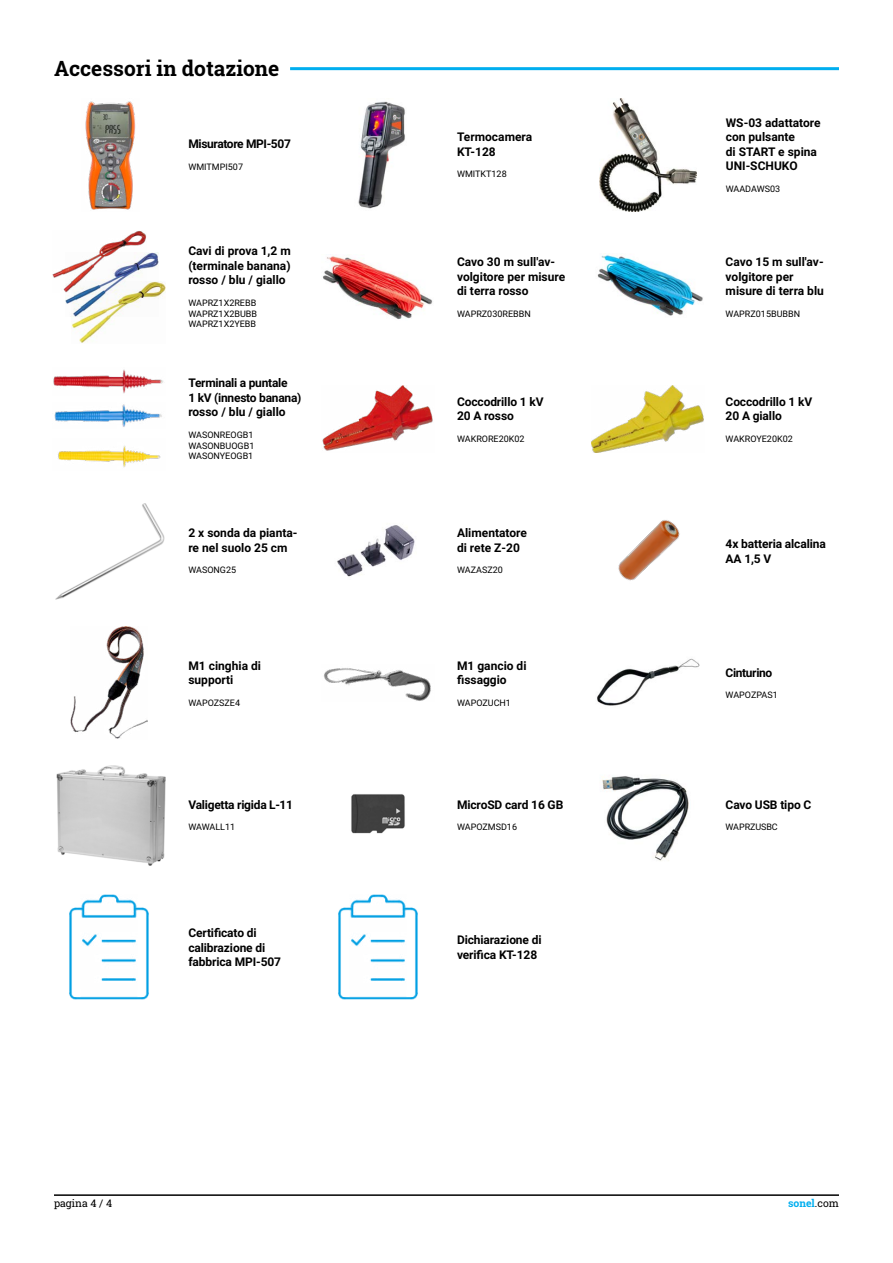
<style>
.page{position:relative;width:893px;height:1263px;background:#fff}
.page>*{position:absolute;margin:0;border:0;box-sizing:border-box;transform-origin:0 0}
.Nagłówek_2{font:700 21px "Roboto Slab";color:#000}
.Akcesoria_nazwa{font:700 12px/14.4px "Roboto";letter-spacing:-.01em;color:#000}
.Akcesoria_nazwa-2{font:700 12px "Roboto";letter-spacing:-.03em;color:#000}
.t1{font:10.5px "Roboto Slab";color:#000}
.t2{font:700 10.5px "Roboto Slab";color:#00aeef}
.Akcesoria_Index{font:9px/10.8px "Roboto";color:#000}
.s1{font-weight:400;color:#000}
</style>
<div class="page">
<hr style="left:54px;top:1194px;width:785px;height:2px;background:#000">
<img style="left:85px;top:101px;width:51px;height:109px">
<hr style="left:290px;top:67px;width:549px;height:3px;background:#00aeef">
<img style="left:618px;top:520px;width:62px;height:61px">
<img style="left:599px;top:98px;width:97px;height:113px">
<img style="left:54px;top:404px;width:108px;height:23px">
<img style="left:58px;top:445px;width:103px;height:22px">
<img style="left:53px;top:369px;width:111px;height:25px">
<img style="left:65px;top:252px;width:94px;height:65px">
<img style="left:72px;top:282px;width:93px;height:61px">
<img style="left:53px;top:231px;width:93px;height:62px">
<img style="left:323px;top:255px;width:110px;height:65px">
<img style="left:55px;top:503px;width:110px;height:97px">
<img style="left:597px;top:253px;width:106px;height:63px">
<img style="left:322px;top:385px;width:111px;height:66px">
<img style="left:591px;top:385px;width:113px;height:67px">
<img style="left:358px;top:101px;width:47px;height:108px">
<img style="left:337px;top:525px;width:78px;height:52px">
<img style="left:597px;top:658px;width:103px;height:48px">
<img style="left:351px;top:794px;width:54px;height:40px">
<img style="left:602px;top:776px;width:87px;height:85px">
<img style="left:69px;top:894px;width:80px;height:106px">
<img style="left:338px;top:894px;width:80px;height:106px">
<img style="left:71px;top:626px;width:77px;height:113px">
<img style="left:324px;top:668px;width:107px;height:33px">
<img style="left:56px;top:765px;width:110px;height:101px">
<p class="Nagłówek_2" style="left:54px;top:54px;width:227px">Accessori in dotazione</p>
<p class="Akcesoria_nazwa-2" style="left:188px;top:136px;width:104px">Misuratore MPI-507</p>
<p class="Akcesoria_Index" style="left:188px;top:161px;width:56px">WMITMPI507</p>
<p class="Akcesoria_nazwa" style="left:188px;top:243px;width:104px;text-align:justify">Cavi di prova 1,2 m (terminale banana) rosso / blu / giallo</p>
<p class="Akcesoria_Index" style="left:188px;top:297px;width:69px">WAPRZ1X2REBB</p>
<p class="Akcesoria_Index" style="left:188px;top:308px;width:70px">WAPRZ1X2BUBB</p>
<p class="Akcesoria_Index" style="left:188px;top:318px;width:69px">WAPRZ1X2YEBB</p>
<p class="Akcesoria_nazwa" style="left:188px;top:375px;width:115px">Terminali a puntale<br>1 kV (innesto banana) rosso / blu / giallo</p>
<p class="Akcesoria_Index" style="left:188px;top:429px;width:68px">WASONREOGB1<br>WASONBUOGB1</p>
<p class="Akcesoria_Index" style="left:188px;top:450px;width:66px">WASONYEOGB1</p>
<p class="Akcesoria_nazwa" style="left:188px;top:526px;width:111px">2 x sonda da pianta&shy;re nel suolo 25 cm</p>
<p class="Akcesoria_Index" style="left:188px;top:564px;width:49px">WASONG25</p>
<p class="Akcesoria_nazwa" style="left:188px;top:658px;width:74px">M1 cinghia di supporti</p>
<p class="Akcesoria_Index" style="left:188px;top:697px;width:53px">WAPOZSZE4</p>
<p class="Akcesoria_nazwa" style="left:188px;top:797px;width:106px">Valigetta rigida L-11</p>
<p class="Akcesoria_Index" style="left:188px;top:821px;width:48px">WAWALL11</p>
<p class="Akcesoria_nazwa" style="left:457px;top:129px;width:77px">Termocamera<br>KT-128</p>
<p class="Akcesoria_Index" style="left:457px;top:168px;width:51px">WMITKT128</p>
<p class="Akcesoria_nazwa" style="left:457px;top:254px;width:110px">Cavo 30 m sull'av&shy;volgitore per misure di terra rosso</p>
<p class="Akcesoria_Index" style="left:457px;top:308px;width:75px">WAPRZ030REBBN</p>
<p class="Akcesoria_nazwa" style="left:457px;top:394px;width:88px">Coccodrillo 1 kV<br>20 A rosso</p>
<p class="Akcesoria_Index" style="left:457px;top:433px;width:69px">WAKRORE20K02</p>
<p class="Akcesoria_nazwa" style="left:457px;top:526px;width:71px">Alimentatore di rete Z-20</p>
<p class="Akcesoria_Index" style="left:457px;top:564px;width:47px">WAZASZ20</p>
<p class="Akcesoria_nazwa" style="left:457px;top:658px;width:71px">M1 gancio di fissaggio</p>
<p class="Akcesoria_Index" style="left:457px;top:697px;width:55px">WAPOZUCH1</p>
<p class="Akcesoria_nazwa" style="left:457px;top:797px;width:108px">MicroSD card 16 GB</p>
<p class="Akcesoria_Index" style="left:457px;top:821px;width:62px">WAPOZMSD16</p>
<p class="Akcesoria_nazwa" style="left:188px;top:925px;width:94px">Certificato di calibrazione di fabbrica MPI-507</p>
<p class="Akcesoria_nazwa" style="left:457px;top:932px;width:86px">Dichiarazione di verifica KT-128</p>
<p class="Akcesoria_nazwa" style="left:726px;top:115px;width:96px">WS-03 adattatore con pulsante<br>di START e spina<br>UNI-SCHUKO</p>
<p class="Akcesoria_Index" style="left:726px;top:183px;width:56px">WAADAWS03</p>
<p class="Akcesoria_nazwa" style="left:726px;top:254px;width:100px">Cavo 15 m sull'av&shy;volgitore per misure di terra blu</p>
<p class="Akcesoria_Index" style="left:726px;top:308px;width:76px">WAPRZ015BUBBN</p>
<p class="Akcesoria_nazwa" style="left:726px;top:394px;width:88px">Coccodrillo 1 kV<br>20 A giallo</p>
<p class="Akcesoria_Index" style="left:726px;top:433px;width:69px">WAKROYE20K02</p>
<p class="Akcesoria_nazwa" style="left:726px;top:536px;width:102px">4x batteria alcalina<br>AA 1,5 V</p>
<p class="Akcesoria_nazwa-2" style="left:726px;top:664px;width:48px">Cinturino</p>
<p class="Akcesoria_Index" style="left:726px;top:689px;width:54px">WAPOZPAS1</p>
<p class="Akcesoria_nazwa" style="left:726px;top:797px;width:87px">Cavo USB tipo C</p>
<p class="Akcesoria_Index" style="left:726px;top:821px;width:54px">WAPRZUSBC</p>
<p class="t1" style="left:54px;top:1196px;width:60px">pagina 4 / 4</p>
<p class="t2" style="left:788px;top:1196px;width:52px">sonel<span class="s1">.com</span></p>
</div>
